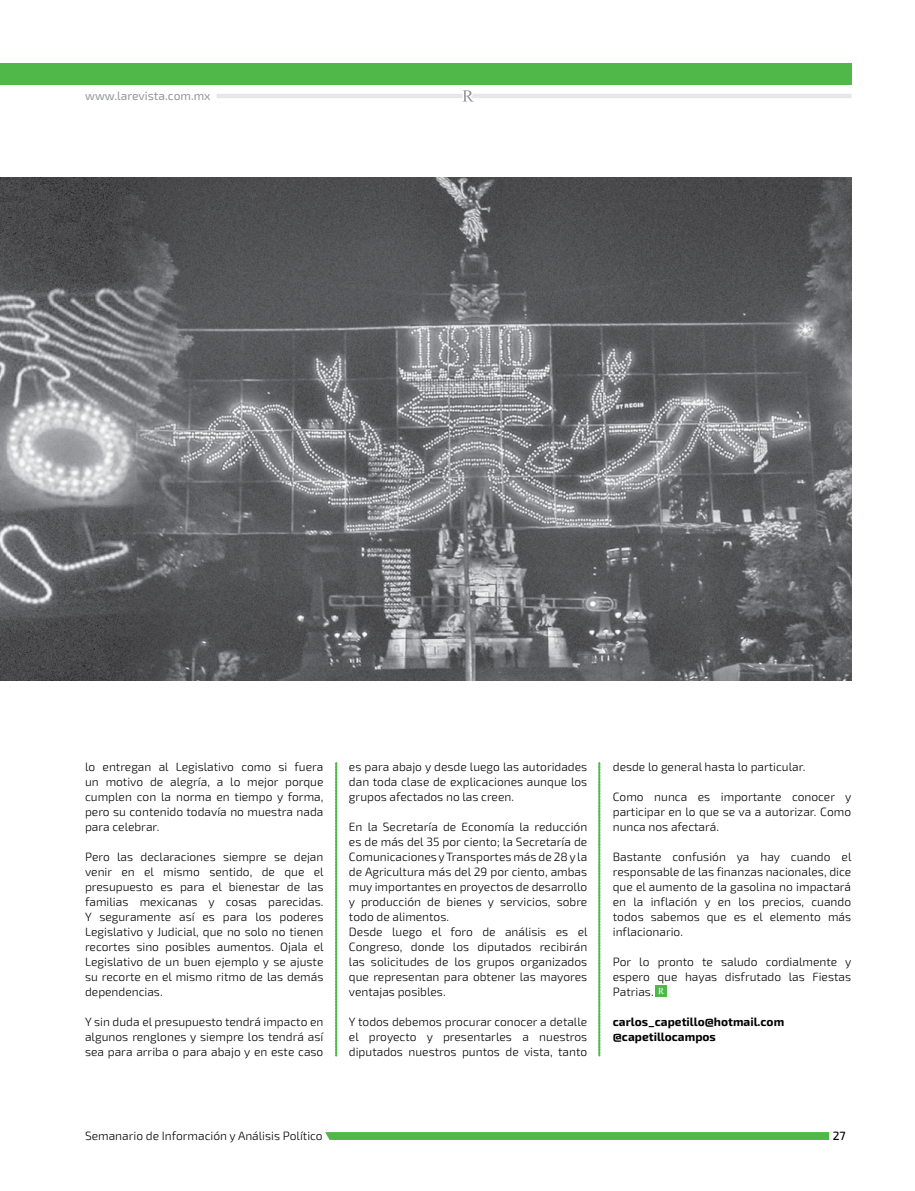
<style>
.page{position:relative;width:915px;height:1191px;background:#fff}
.page>*{position:absolute;margin:0;border:0;box-sizing:border-box;transform-origin:0 0}
.t1{font:300 12px/15px "Exo 2";color:#000;text-align:justify}
.t2{font:700 12px/15px "Exo 2";color:#000}
.t3{font:12px "Exo 2";color:#939598}
.t4{font:500 12px "Exo 2";color:#000}
.t5{font:9.15px "Times New Roman";color:#fff}
</style>
<div class="page">
<hr style="left:474px;top:94px;width:377px;height:4px;background:#e6e7e8">
<hr style="left:216px;top:94px;width:258px;height:4px;background:#e6e7e8">
<svg style="left:462px;top:90px;width:12px;height:12px"></svg>
<img style="left:204px;top:178px;width:646px;height:502px">
<div style="left:0;top:64px;width:850px;height:21px;background:#50b848"></div>
<img style="left:0;top:178px;width:204px;height:503px">
<svg style="left:325px;top:1132px;width:503px;height:8px;background:#53b94b"></svg>
<svg style="left:335px;top:762px;width:2px;height:294px"></svg>
<svg style="left:598px;top:762px;width:2px;height:294px"></svg>
<div style="left:655px;top:985px;width:11px;height:11px;background:#50b848"></div>
<p class="t3" style="left:85px;top:89px;width:127px">www.larevista.com.mx</p>
<p class="t1" style="left:85px;top:759px;width:240px">lo entregan al Legislativo como si fuera un motivo de alegría, a lo mejor porque cumplen con la norma en tiempo y forma, pero su contenido todavía no muestra nada para celebrar.</p>
<p class="t1" style="left:85px;top:849px;width:240px">Pero las declaraciones siempre se dejan venir en el mismo sentido, de que el presupuesto es para el bienestar de las familias mexicanas y cosas parecidas.<br>Y seguramente así es para los poderes Legislativo y Judicial, que no solo no tienen recortes sino posibles aumentos. Ojala el Legislativo de un buen ejemplo y se ajuste su recorte en el mismo ritmo de las demás dependencias.</p>
<p class="t1" style="left:85px;top:1014px;width:240px">Y sin duda el presupuesto tendrá impacto en algunos renglones y siempre los tendrá así sea para arriba o para abajo y en este caso</p>
<p class="t1" style="left:349px;top:759px;width:240px">es para abajo y desde luego las autoridades dan toda clase de explicaciones aunque los grupos afectados no las creen.</p>
<p class="t1" style="left:349px;top:819px;width:240px;text-align:left">En la Secretaría de Economía la reducción es de más del 35 por ciento; la Secretaría de Comunicaciones y Transportes más de 28 y la de Agricultura más del 29 por ciento, ambas muy importantes en proyectos de desarrollo y producción de bienes y servicios, sobre todo de alimentos.<br>Desde luego el foro de análisis es el Congreso, donde los diputados recibirán las solicitudes de los grupos organizados que representan para obtener las mayores ventajas posibles.</p>
<p class="t1" style="left:349px;top:1014px;width:240px">Y todos debemos procurar conocer a detalle el proyecto y presentarles a nuestros diputados nuestros puntos de vista, tanto</p>
<p class="t1" style="left:612px;top:759px;width:194px">desde lo general hasta lo particular.</p>
<p class="t1" style="left:612px;top:789px;width:240px">Como nunca es importante conocer y participar en lo que se va a autorizar. Como nunca nos afectará.</p>
<p class="t1" style="left:612px;top:849px;width:240px">Bastante confusión ya hay cuando el responsable de las finanzas nacionales, dice que el aumento de la gasolina no impactará en la inflación y en los precios, cuando todos sabemos que es el elemento más inflacionario.</p>
<p class="t1" style="left:612px;top:954px;width:240px">Por lo pronto te saludo cordialmente y espero que hayas disfrutado las Fiestas Patrias.</p>
<p class="t2" style="left:612px;top:1014px;width:173px">carlos_capetillo@hotmail.com @capetillocampos</p>
<p class="t5" style="left:657px;top:984px;width:8px">R</p>
<p class="t1" style="left:85px;top:1128px;width:239px">Semanario de Información y Análisis Político</p>
<p class="t4" style="left:832px;top:1128px;width:14px">27</p>
</div>
